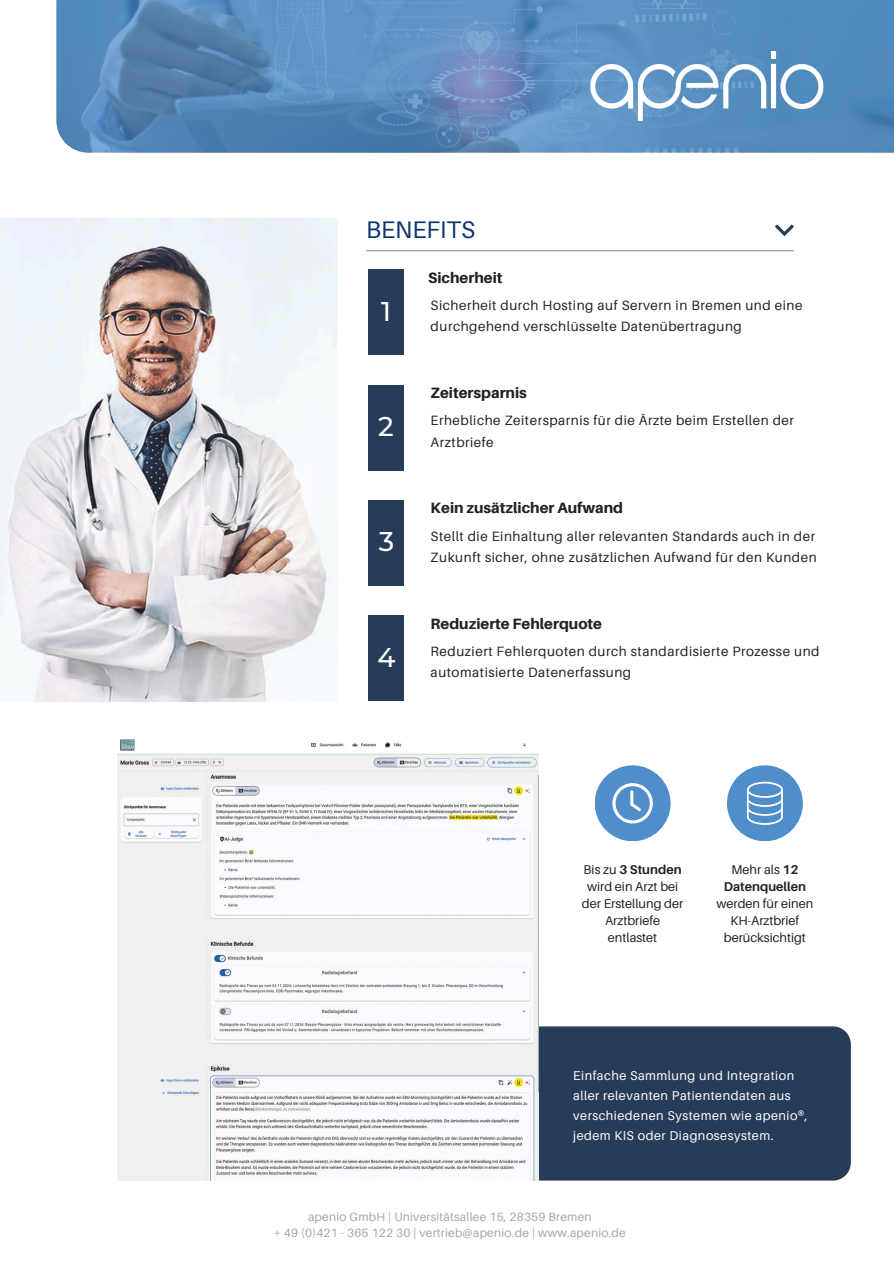
<style>
.page{position:relative;width:894px;height:1264px;background:#fff}
.page>*{position:absolute;margin:0;border:0;box-sizing:border-box;transform-origin:0 0}
.t1{font:500 27px "Montserrat";color:#fff}
.t2{font:24px "Aileron";color:#0e346e}
.t3{font:800 15px "Aileron";color:#222}
.t4{font:13.5px/21.3px "Aileron";letter-spacing:.04em;color:#222}
.t5{font:12.75px/17px "Aileron";color:#222;text-align:center}
.t6{font:12.6px/20.1px "Aileron";letter-spacing:.04em;color:#fff}
.t7{font:12px "Aileron";letter-spacing:.02em;color:#a6a6a6}
.s1{font-weight:700}
</style>
<div class="page">
<div style="left:368px;top:269px;width:35px;height:86px;background:#273c58"></div>
<div style="left:368px;top:385px;width:35px;height:85px;background:#273c58"></div>
<div style="left:368px;top:500px;width:35px;height:85px;background:#273c58"></div>
<div style="left:368px;top:615px;width:35px;height:86px;background:#273c58"></div>
<hr style="left:366px;top:250px;width:427px;height:1px;background:#8196ab">
<svg style="left:775px;top:224px;width:18px;height:12px"></svg>
<div style="left:594px;top:765px;width:76px;height:76px;background:#508ecb;border-radius:50%"></div>
<svg style="left:612px;top:783px;width:40px;height:40px"></svg>
<div style="left:538px;top:1026px;width:312px;height:154px;background:#273c58"></div>
<div style="left:726px;top:765px;width:76px;height:76px;background:#508ecb;border-radius:50%"></div>
<svg style="left:746px;top:781px;width:36px;height:43px"></svg>
<svg style="left:56px;top:0;width:837px;height:152px;background:#5a8cbb"></svg>
<img style="left:584px;top:49px;width:245px;height:74px">
<img style="left:0;top:219px;width:336px;height:482px">
<img style="left:117px;top:739px;width:421px;height:441px">
<p class="t2" style="left:366px;top:215px;width:111px">BENEFITS</p>
<p class="t3" style="left:428px;top:269px;width:76px">Sicherheit</p>
<p class="t1" style="left:381px;top:294px;width:11px">1</p>
<h1 class="t4" style="left:430px;top:294px;width:373px">Sicherheit durch Hosting auf Servern in Bremen und eine durchgehend verschlüsselte Datenübertragung</h1>
<p class="t3" style="left:430px;top:383px;width:98px">Zeitersparnis</p>
<p class="t1" style="left:378px;top:410px;width:17px">2</p>
<p class="t4" style="left:430px;top:409px;width:365px">Erhebliche Zeitersparnis für die Ärzte beim Erstellen der<br>Arztbriefe</p>
<h3 class="t3" style="left:430px;top:499px;width:194px">Kein zusätzlicher Aufwand</h3>
<p class="t1" style="left:378px;top:525px;width:17px">3</p>
<h2 class="t4" style="left:430px;top:525px;width:387px">Stellt die Einhaltung aller relevanten Standards auch in der<br>Zukunft sicher, ohne zusätzlichen Aufwand für den Kunden</h2>
<p class="t3" style="left:430px;top:614px;width:173px">Reduzierte Fehlerquote</p>
<p class="t1" style="left:377px;top:640px;width:20px">4</p>
<h2 class="t4" style="left:430px;top:640px;width:390px">Reduziert Fehlerquoten durch standardisierte Prozesse und automatisierte Datenerfassung</h2>
<h2 class="t5" style="left:581px;top:860px;width:103px">Bis zu <span class="s1">3 Stunden </span>wird ein Arzt bei der Erstellung der<br>Arztbriefe entlastet</h2>
<h3 class="t5" style="left:716px;top:860px;width:98px">Mehr als <span class="s1">12<br>Datenquellen </span>werden für einen<br>KH-Arztbrief berücksichtigt</h3>
<p class="t6" style="left:573px;top:1064px;width:236px">Einfache Sammlung und Integration aller relevanten Patientendaten aus verschiedenen Systemen wie apenio®, jedem KIS oder Diagnosesystem.</p>
<p class="t7" style="left:308px;top:1209px;width:285px">apenio GmbH | Universitätsallee 15, 28359 Bremen</p>
<h2 class="t7" style="left:274px;top:1225px;width:353px">+ 49 (0)421 - 365 122 30 | vertrieb@apenio.de | www.apenio.de</h2>
</div>
